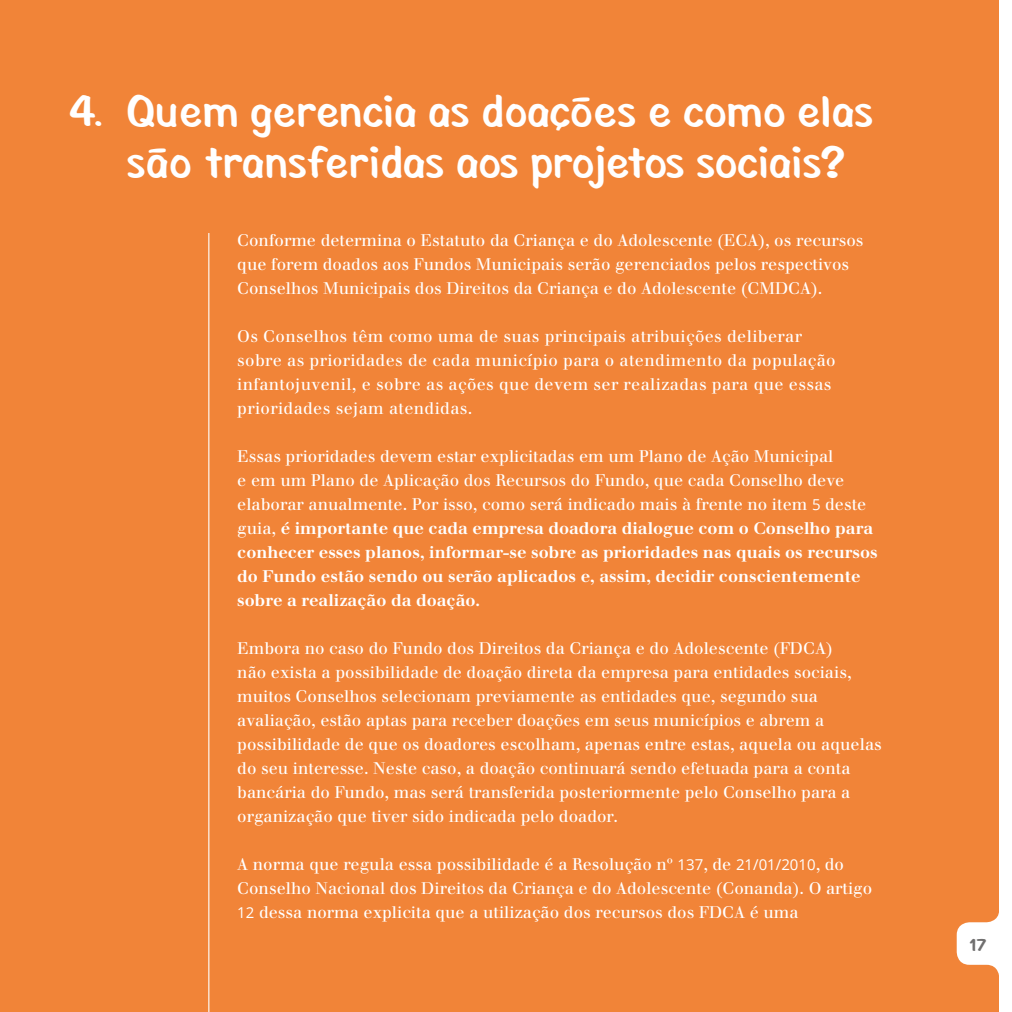
<style>
.page{position:relative;width:1012px;height:1012px;background:#f18438}
.page>*{position:absolute;margin:0;border:0;box-sizing:border-box;transform-origin:0 0}
.t1{font:45px/51px "Fatsoline";color:#fff}
.t2{font:18px "Fatsoline";color:#706f6f}
.t3{font:16.5px/24px "Walbaum LT";color:#fff}
.t4{font:700 16.5px/24px "Walbaum LT";color:#fff}
.t5{font:16.5px/24px "Walbaum LT";letter-spacing:.02em;color:#fff}
.s1{font-weight:400}
.s2{font-family:"Open Sans";font-weight:400;font-size:15px}
.s3{font-family:"Open Sans";font-size:15px}
</style>
<div class="page">
<hr style="left:208px;top:233px;width:1px;height:779px;background:#fff">
<svg style="left:957px;top:912px;width:42px;height:63px"></svg>
<div style="left:999px;top:0;width:13px;height:1012px;background:#fff"></div>
<h1 class="t1" style="left:68px;top:85px;width:38px">4.</h1>
<h1 class="t1" style="left:128px;top:86px;width:748px">Quem gerencia as doações e como elas são transferidas aos projetos sociais?</h1>
<p class="t3" style="left:237px;top:228px;width:628px">Conforme determina o Estatuto da Criança e do Adolescente (ECA), os recursos que forem doados aos Fundos Municipais serão gerenciados pelos respectivos<br>Conselhos Municipais dos Direitos da Criança e do Adolescente (CMDCA).</p>
<p class="t5" style="left:237px;top:324px;width:600px">Os Conselhos têm como uma de suas principais atribuições deliberar sobre as prioridades de cada município para o atendimento da população infantojuvenil, e sobre as ações que devem ser realizadas para que essas prioridades sejam atendidas.</p>
<p class="t4" style="left:237px;top:444px;width:642px"><span class="s1">Essas prioridades devem estar explicitadas em um Plano de Ação Municipal<br>e em um Plano de Aplicação dos Recursos do Fundo, que cada Conselho deve elaborar anualmente. Por isso, como será indicado mais à frente no item</span> <span class="s2">5</span> <span class="s1">deste guia,</span> é importante que cada empresa doadora dialogue com o Conselho para conhecer esses planos, informar-se sobre as prioridades nas quais os recursos do Fundo estão sendo ou serão aplicados e, assim, decidir conscientemente sobre a realização da doação.</p>
<p class="t3" style="left:237px;top:636px;width:646px">Embora no caso do Fundo dos Direitos da Criança e do Adolescente (FDCA)<br>não exista a possibilidade de doação direta da empresa para entidades sociais, muitos Conselhos selecionam previamente as entidades que, segundo sua avaliação, estão aptas para receber doações em seus municípios e abrem a possibilidade de que os doadores escolham, apenas entre estas, aquela ou aquelas do seu interesse. Neste caso, a doação continuará sendo efetuada para a conta bancária do Fundo, mas será transferida posteriormente pelo Conselho para a organização que tiver sido indicada pelo doador.</p>
<p class="t3" style="left:237px;top:852px;width:636px">A norma que regula essa possibilidade é a Resolução nº <span class="s3">137</span>, de <span class="s3">21/01/2010</span>, do<br>Conselho Nacional dos Direitos da Criança e do Adolescente (Conanda). O artigo<br><span class="s3">12</span> dessa norma explicita que a utilização dos recursos dos FDCA é uma</p>
<p class="t2" style="left:969px;top:934px;width:20px">17</p>
</div>
